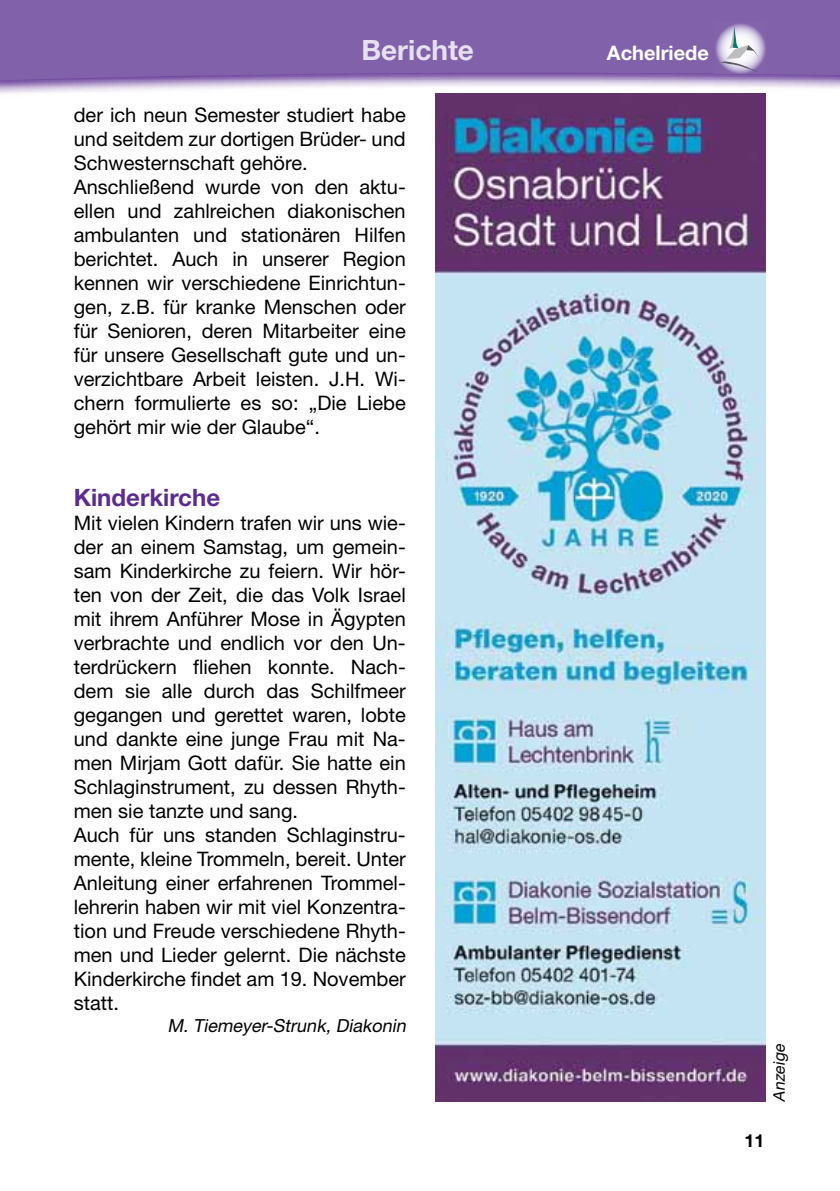
<style>
.page{position:relative;width:840px;height:1191px;background:#fff}
.page>*{position:absolute;margin:0;border:0;box-sizing:border-box;transform-origin:0 0}
.t1{font:700 28px "Helvetica Neue LT Std";color:#e6e0f0}
.t2{font:700 24px "Helvetica Neue LT Std";color:#5c2d91}
.t3{font:20px/24px "Helvetica Neue LT Std";color:#000}
.t4{font:700 20px "Helvetica Neue LT Std";color:#fff}
.t5{font:italic 18px "Helvetica Neue LT Std";color:#000}
.t6{font:700 18px "Helvetica Neue LT Std";color:#000}
.t7{font:italic 16px "Helvetica Neue LT Std";color:#000}
</style>
<div class="page">
<svg style="left:0;top:0;width:839px;height:184px;fill:#8162aa"></svg>
<svg style="left:714px;top:23px;width:51px;height:51px"></svg>
<svg style="left:720px;top:27px;width:39px;height:45px"></svg>
<img style="left:435px;top:93px;width:330px;height:1008px">
<h1 class="t1" style="left:361px;top:33px;width:114px">Berichte</h1>
<p class="t4" style="left:606px;top:40px;width:103px">Achelriede</p>
<p class="t3" style="left:74px;top:102px;width:333px">der ich neun Semester studiert habe und seitdem zur dortigen Brüder- und Schwesternschaft gehöre.<br>Anschließend wurde von den aktu&shy;ellen und zahlreichen diakonischen ambulanten und stationären Hilfen berichtet. Auch in unserer Region kennen wir verschiedene Einrichtun&shy;gen, z.B. für kranke Menschen oder für Senioren, deren Mitarbeiter eine für unsere Gesellschaft gute und un&shy;verzichtbare Arbeit leisten. J.H. Wi&shy;chern formulierte es so: „Die Liebe gehört mir wie der Glaube“.</p>
<p class="t2" style="left:74px;top:482px;width:148px">Kinderkirche</p>
<p class="t3" style="left:74px;top:510px;width:333px">Mit vielen Kindern trafen wir uns wie&shy;der an einem Samstag, um gemein&shy;sam Kinderkirche zu feiern. Wir hör&shy;ten von der Zeit, die das Volk Israel mit ihrem Anführer Mose in Ägypten verbrachte und endlich vor den Un&shy;terdrückern fliehen konnte. Nach&shy;dem sie alle durch das Schilfmeer gegangen und gerettet waren, lobte und dankte eine junge Frau mit Na&shy;men Mirjam Gott dafür. Sie hatte ein Schlaginstrument, zu dessen Rhyth&shy;men sie tanzte und sang.<br>Auch für uns standen Schlaginstru&shy;mente, kleine Trommeln, bereit. Unter Anleitung einer erfahrenen Trommel&shy;lehrerin haben wir mit viel Konzentra&shy;tion und Freude verschiedene Rhyth&shy;men und Lieder gelernt. Die nächste Kinderkirche findet am 19. November statt.</p>
<p class="t5" style="left:167px;top:1014px;width:243px">M. Tiemeyer-Strunk, Diakonin</p>
<p class="t7" style="left:769px;top:1101px;width:62px;rotate:-90deg">Anzeige</p>
<p class="t6" style="left:744px;top:1129px;width:22px">11</p>
</div>
